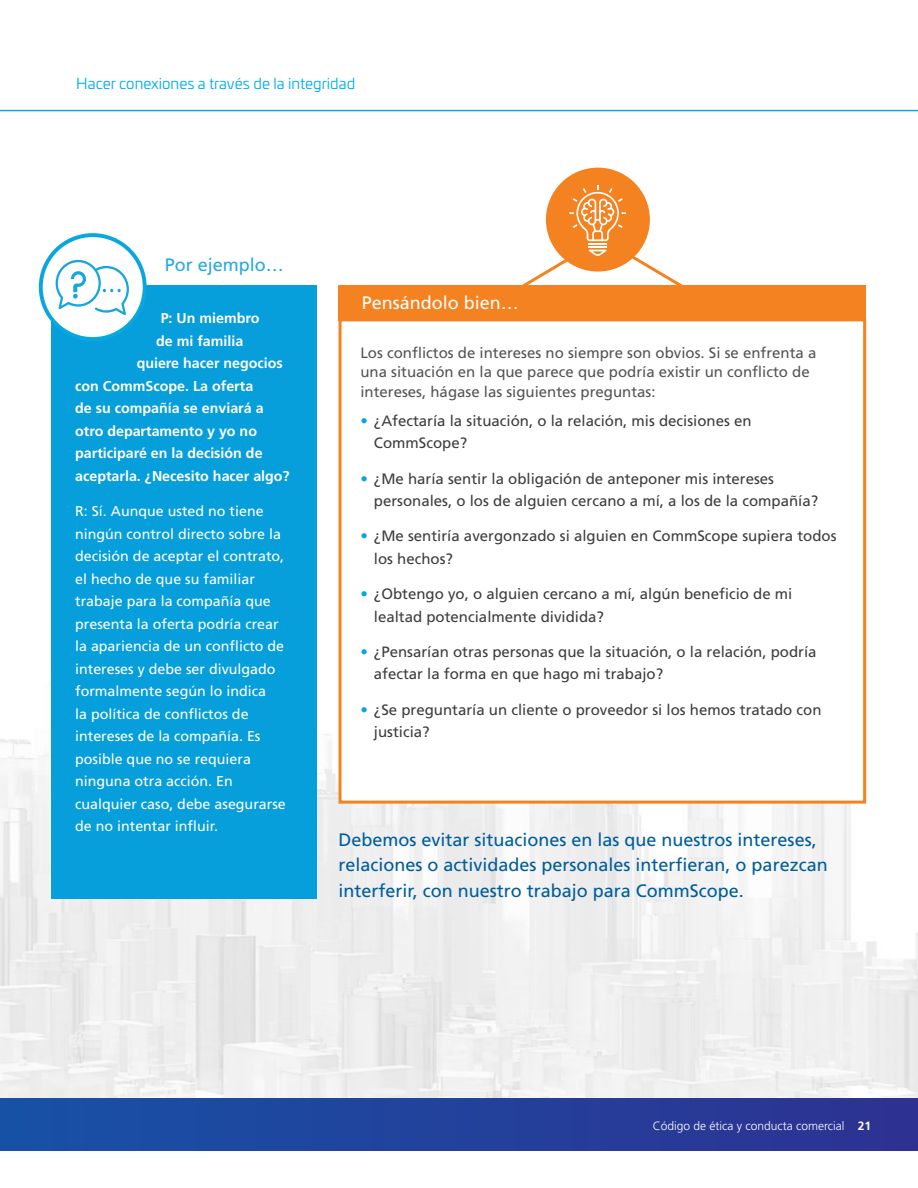
<style>
.page{position:relative;width:918px;height:1188px;background:#fff}
.page>*{position:absolute;margin:0;border:0;box-sizing:border-box;transform-origin:0 0}
.t1{font:18px/25.5px "Frutiger LT Pro";color:#005d9c}
.t2{font:18px "Frutiger LT Pro";color:#fff}
.t3{font:18px "Frutiger LT Pro";color:#24aae1}
.t4{font:15px/22.5px "Frutiger LT Pro";color:#3e3e3f}
.t5{font:15px/19.5px "Frutiger LT Pro";color:#545557}
.t6{font:15px "Univia Pro";color:#00aeef}
.t7{font:14.25px/22.5px "Frutiger LT Pro";color:#fff}
.t8{font:700 14.25px "Frutiger LT Pro";color:#fff}
.t9{font:300 12px "Frutiger LT Pro";color:#fff}
.s1{color:#08a7e0}
.s2{font-weight:700}
</style>
<div class="page">
<img style="left:0;top:614px;width:918px;height:485px">
<div style="left:0;top:1099px;width:918px;height:51px;background:linear-gradient(to right,#1751a6,#2e3291)"></div>
<hr style="left:0;top:110px;width:918px;height:1px;background:#08a7e0">
<div style="left:51px;top:286px;width:266px;height:613px;background:#069edb"></div>
<div style="left:41px;top:235px;width:104px;height:104px;background:#fff;border-radius:50%"></div>
<div style="left:39px;top:233px;width:108px;height:108px;border:4px solid #08a7e0;border-radius:50%"></div>
<div style="left:339px;top:318px;width:527px;height:486px;background:#fff;border:3px solid #f58220"></div>
<div style="left:339px;top:285px;width:527px;height:36px;background:#f58220"></div>
<div style="left:546px;top:168px;width:104px;height:104px;background:#f58220;border-radius:50%"></div>
<svg style="left:522px;top:185px;width:161px;height:100px"></svg>
<svg style="left:56px;top:260px;width:73px;height:55px"></svg>
<p class="t6" style="left:76px;top:72px;width:280px">Hacer conexiones a través de la integridad</p>
<p class="t3" style="left:165px;top:255px;width:121px">Por ejemplo…</p>
<p class="t8" style="left:161px;top:310px;width:100px">P: Un miembro</p>
<p class="t8" style="left:156px;top:332px;width:89px">de mi familia</p>
<p class="t8" style="left:137px;top:355px;width:148px">quiere hacer negocios</p>
<p class="t8" style="left:75px;top:377px;width:180px">con CommScope. La oferta</p>
<p class="t8" style="left:75px;top:400px;width:190px">de su compañía se enviará a</p>
<p class="t8" style="left:75px;top:422px;width:183px">otro departamento y yo no</p>
<p class="t8" style="left:75px;top:445px;width:189px">participaré en la decisión de</p>
<p class="t8" style="left:75px;top:467px;width:216px">aceptarla. ¿Necesito hacer algo?</p>
<p class="t7" style="left:75px;top:500px;width:212px">R: Sí. Aunque usted no tiene ningún control directo sobre la decisión de aceptar el contrato, el hecho de que su familiar trabaje para la compañía que presenta la oferta podría crear la apariencia de un conflicto de intereses y debe ser divulgado formalmente según lo indica<br>la política de conflictos de intereses de la compañía. Es posible que no se requiera ninguna otra acción. En cualquier caso, debe asegurarse de no intentar influir.</p>
<p class="t2" style="left:362px;top:292px;width:159px">Pensándolo bien…</p>
<p class="t5" style="left:360px;top:343px;width:457px">Los conflictos de intereses no siempre son obvios. Si se enfrenta a una situación en la que parece que podría existir un conflicto de intereses, hágase las siguientes preguntas:</p>
<p class="t4" style="left:374px;top:409px;width:379px;text-indent:-14px"><span class="s1">•</span> ¿Afectaría la situación, o la relación, mis decisiones en<br>CommScope?</p>
<p class="t4" style="left:374px;top:467px;width:446px;text-indent:-14px"><span class="s1">•</span> ¿Me haría sentir la obligación de anteponer mis intereses personales, o los de alguien cercano a mí, a los de la compañía?</p>
<p class="t4" style="left:374px;top:525px;width:464px;text-indent:-14px"><span class="s1">•</span> ¿Me sentiría avergonzado si alguien en CommScope supiera todos los hechos?</p>
<p class="t4" style="left:374px;top:583px;width:420px;text-indent:-14px"><span class="s1">•</span> ¿Obtengo yo, o alguien cercano a mí, algún beneficio de mi lealtad potencialmente dividida?</p>
<p class="t4" style="left:374px;top:640px;width:444px;text-indent:-14px"><span class="s1">•</span> ¿Pensarían otras personas que la situación, o la relación, podría afectar la forma en que hago mi trabajo?</p>
<p class="t4" style="left:374px;top:698px;width:449px;text-indent:-14px"><span class="s1">•</span> ¿Se preguntaría un cliente o proveedor si los hemos tratado con justicia?</p>
<p class="t1" style="left:339px;top:827px;width:491px">Debemos evitar situaciones en las que nuestros intereses, relaciones o actividades personales interfieran, o parezcan interferir, con nuestro trabajo para CommScope.</p>
<p class="t9" style="left:653px;top:1118px;width:220px">Código de ética y conducta comercial <span class="s2">21</span></p>
</div>
